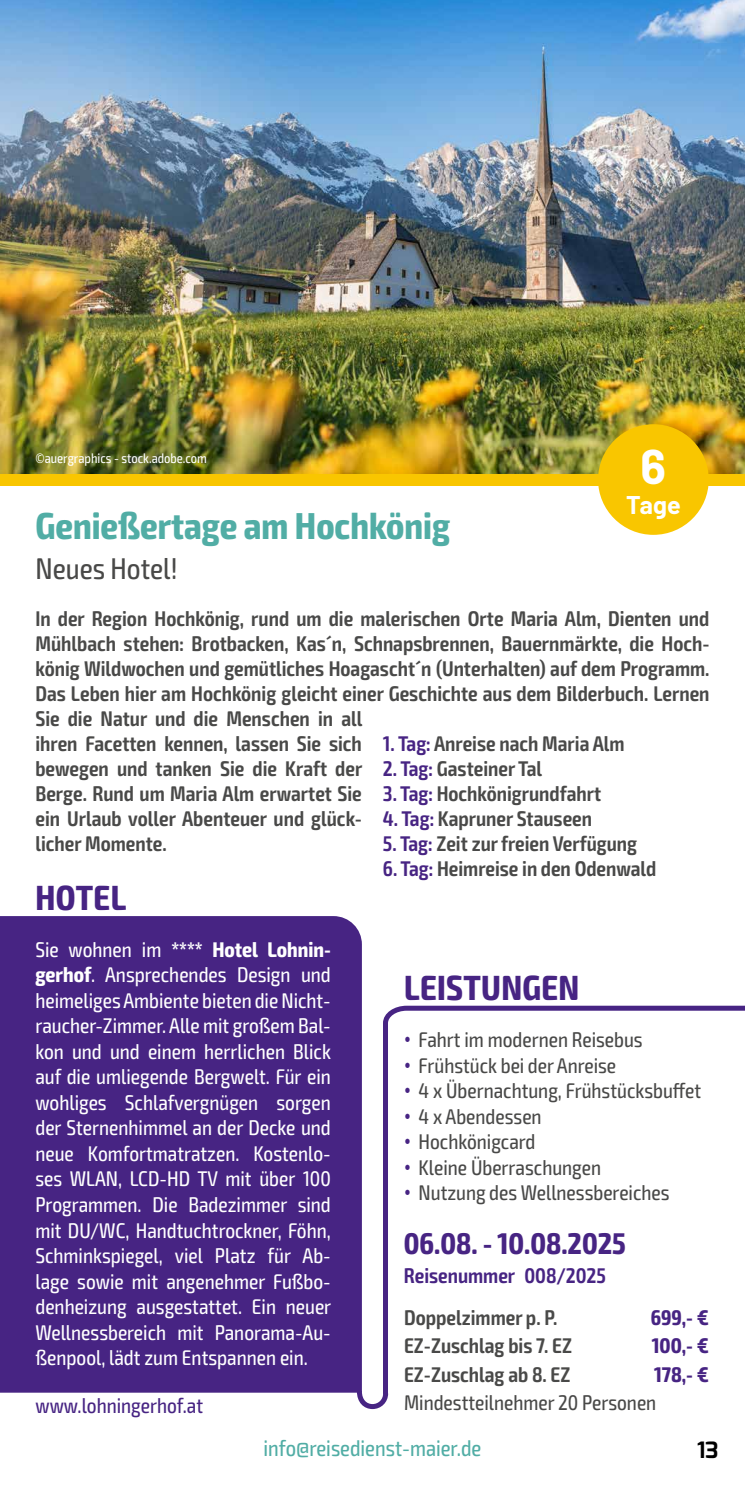
<style>
.page{position:relative;width:745px;height:1489px;background:#fff}
.page>*{position:absolute;margin:0;border:0;box-sizing:border-box;transform-origin:0 0}
.t1{font:700 47.5px "Barlow";color:#fff}
.t2{font:700 condensed 37.5px "Exo 2";color:#51ada5}
.t3{font:700 condensed 35px "Exo 2";letter-spacing:.01em;color:#472483}
.t4{font:700 condensed 30px "Exo 2";color:#472483}
.t5{font:condensed 30px "Exo 2";color:#494948}
.t6{font:700 25px "Barlow";color:#fff}
.t7{font:condensed 22.5px "Exo 2";color:#51ada5}
.t8{font:700 22.5px "Exo";color:#000}
.t9{font:600 condensed 21.25px/25px "Exo 2";color:#494948;text-align:justify}
.t10{font:condensed 21.25px/25.5px "Exo 2";color:#fff;text-align:justify}
.t11{font:condensed 21.25px "Exo 2";color:#494948}
.t12{font:600 condensed 21.25px "Exo 2";color:#472483}
.t13{font:condensed 21.25px "Exo 2";color:#472483}
.t14{font:700 condensed 21.25px "Exo 2";color:#472483}
.t15{font:condensed 13.75px "Exo 2";color:#fff}
.s1{font-weight:700}
.s2{color:#472483}
.s3{font-family:"Arial Narrow";font-stretch:normal;color:#472483}
</style>
<div class="page">
<div style="left:0;top:916px;width:361px;height:476px;background:#472483"></div>
<img style="left:0;top:0;width:744px;height:474px">
<div style="left:0;top:474px;width:744px;height:11px;background:#f9c600"></div>
<svg style="left:383px;top:1005px;width:361px;height:380px"></svg>
<svg style="left:354px;top:1385px;width:35px;height:25px"></svg>
<div style="left:597px;top:424px;width:111px;height:111px;background:#f9c600;border-radius:50%"></div>
<p class="t15" style="left:35px;top:450px;width:173px">©auergraphics - stock.adobe.com</p>
<h2 class="t2" style="left:35px;top:503px;width:416px">Genießertage am Hochkönig</h2>
<h3 class="t5" style="left:35px;top:551px;width:143px">Neues Hotel!</h3>
<h1 class="t1" style="left:640px;top:432px;width:27px">6</h1>
<p class="t6" style="left:625px;top:486px;width:56px">Tage</p>
<p class="t9" style="left:35px;top:606px;width:675px">In der Region Hochkönig, rund um die malerischen Orte Maria Alm, Dienten und Mühlbach stehen: Brotbacken, Kas´n, Schnapsbrennen, Bauernmärkte, die Hoch&shy;könig Wildwochen und gemütliches Hoagascht´n (Unterhalten) auf dem Programm.<br>Das Leben hier am Hochkönig gleicht einer Geschichte aus dem Bilderbuch. Lernen</p>
<p class="t9" style="left:35px;top:706px;width:328px">Sie die Natur und die Menschen in all ihren Facetten kennen, lassen Sie sich bewegen und tanken Sie die Kraft der Berge. Rund um Maria Alm erwartet Sie ein Urlaub voller Abenteuer und glück&shy;licher Momente.</p>
<h3 class="t3" style="left:36px;top:877px;width:92px">HOTEL</h3>
<p class="t10" style="left:35px;top:937px;width:297px">Sie wohnen im <span class="s1">**** Hotel Lohnin&shy;gerhof</span>. Ansprechendes Design und heimeliges Ambiente bieten die Nicht&shy;raucher-Zimmer. Alle mit großem Bal&shy;kon und und einem herrlichen Blick auf die umliegende Bergwelt. Für ein wohliges Schlafvergnügen sorgen der Sternenhimmel an der Decke und neue Komfortmatratzen. Kostenlo&shy;ses WLAN, LCD-HD TV mit über 100<br>Programmen. Die Badezimmer sind mit DU/WC, Handtuchtrockner, Föhn, Schminkspiegel, viel Platz für Ab&shy;lage sowie mit angenehmer Fußbo&shy;denheizung ausgestattet. Ein neuer Wellnessbereich mit Panorama-Au&shy;ßenpool, lädt zum Entspannen ein.</p>
<p class="t13" style="left:35px;top:1392px;width:169px">www.lohningerhof.at</p>
<p class="t9" style="left:383px;top:731px;width:243px"><span class="s2">1. Tag:</span> Anreise nach Maria Alm</p>
<p class="t9" style="left:383px;top:756px;width:160px"><span class="s2">2. Tag:</span> Gasteiner Tal</p>
<p class="t9" style="left:383px;top:781px;width:220px"><span class="s2">3. Tag:</span> Hochkönigrundfahrt</p>
<p class="t9" style="left:383px;top:806px;width:210px"><span class="s2">4. Tag:</span> Kapruner Stauseen</p>
<p class="t9" style="left:383px;top:831px;width:255px"><span class="s2">5. Tag:</span> Zeit zur freien Verfügung</p>
<p class="t9" style="left:383px;top:856px;width:275px"><span class="s2">6. Tag:</span> Heimreise in den Odenwald</p>
<h3 class="t3" style="left:404px;top:967px;width:177px">LEISTUNGEN</h3>
<p class="t11" style="left:404px;top:1027px;width:240px"><span class="s3">•</span> Fahrt im modernen Reisebus</p>
<p class="t11" style="left:404px;top:1052px;width:213px"><span class="s3">•</span> Frühstück bei der Anreise</p>
<p class="t11" style="left:404px;top:1078px;width:298px"><span class="s3">•</span> 4 x Übernachtung, Frühstücksbuffet</p>
<p class="t11" style="left:404px;top:1103px;width:139px"><span class="s3">•</span> 4 x Abendessen</p>
<p class="t11" style="left:404px;top:1129px;width:132px"><span class="s3">•</span> Hochkönigcard</p>
<p class="t11" style="left:404px;top:1154px;width:198px"><span class="s3">•</span> Kleine Überraschungen</p>
<p class="t11" style="left:404px;top:1180px;width:266px"><span class="s3">•</span> Nutzung des Wellnessbereiches</p>
<h3 class="t4" style="left:403px;top:1224px;width:223px">06.08. - 10.08.2025</h3>
<p class="t12" style="left:403px;top:1262px;width:203px">Reisenummer 008/2025</p>
<p class="t9" style="left:404px;top:1305px;width:155px">Doppelzimmer p. P.</p>
<p class="t14" style="left:650px;top:1304px;width:60px">699,- €</p>
<p class="t9" style="left:404px;top:1333px;width:169px">EZ-Zuschlag bis 7. EZ</p>
<p class="t14" style="left:651px;top:1332px;width:59px">100,- €</p>
<p class="t9" style="left:404px;top:1361px;width:168px">EZ-Zuschlag ab 8. EZ</p>
<p class="t14" style="left:653px;top:1361px;width:56px">178,- €</p>
<p class="t11" style="left:404px;top:1389px;width:253px">Mindestteilnehmer 20 Personen</p>
<p class="t7" style="left:263px;top:1435px;width:219px">info@reisedienst-maier.de</p>
<p class="t8" style="left:696px;top:1434px;width:23px">13</p>
</div>
